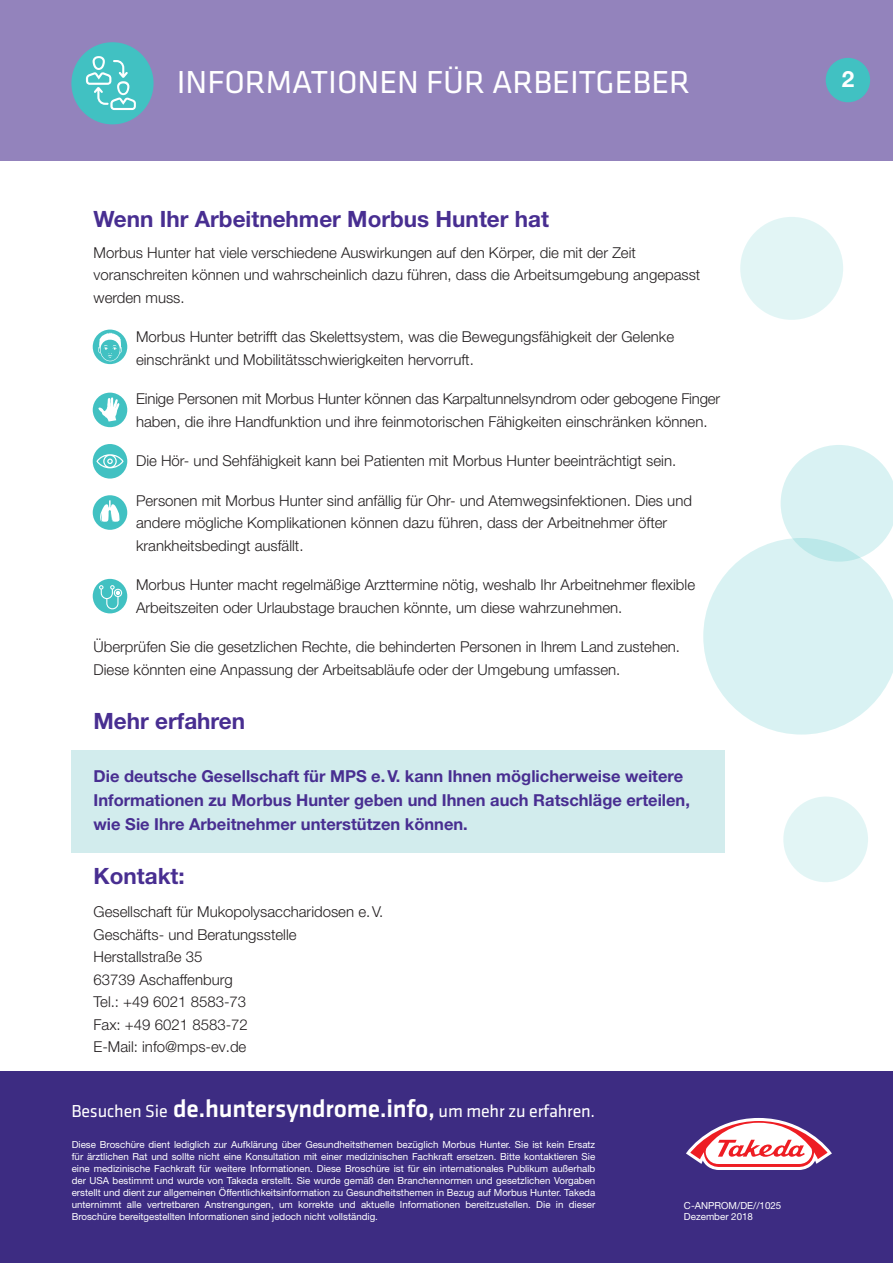
<style>
.page{position:relative;width:893px;height:1263px;background:#fff}
.page>*{position:absolute;margin:0;border:0;box-sizing:border-box;transform-origin:0 0}
.t1{font:33px "Klavika";color:#fff}
.t2{font:700 22.5px "Helvetica Neue LT Pro";color:#482e91}
.t3{font:700 22.5px "Helvetica Neue LT Pro";color:#fff}
.t4{font:18px "Klavika";letter-spacing:-.01em;color:#fff}
.t5{font:700 16.5px/24px "Helvetica Neue LT Pro";color:#482e91}
.t6{font:300 15px/22.5px "Helvetica Neue LT Pro";color:#231f20}
.t7{font:9.75px/12px "Helvetica Neue LT Pro";color:#fff;text-align:justify}
.s1{font-weight:500;font-size:25.5px}
</style>
<div class="page">
<div style="left:0;top:1071px;width:893px;height:192px;background:#3d2c82"></div>
<svg style="left:686px;top:1118px;width:146px;height:52px"></svg>
<div style="left:71px;top:749px;width:654px;height:103px;background:#d2eced"></div>
<div style="left:0;top:0;width:893px;height:160px;background:#9383bc"></div>
<div style="left:71px;top:42px;width:83px;height:82px;background:#41c1c2;border-radius:50%"></div>
<div style="left:826px;top:58px;width:44px;height:44px;background:#41c1c2;border-radius:50%"></div>
<div style="left:740px;top:217px;width:103px;height:103px;background:#e2f5f5;border-radius:50%"></div>
<div style="left:783px;top:796px;width:85px;height:86px;background:#e2f5f5;border-radius:50%"></div>
<svg style="left:86px;top:56px;width:50px;height:54px"></svg>
<div style="left:93px;top:495px;width:34px;height:35px;background:#41c1c2;border-radius:50%"></div>
<svg style="left:100px;top:500px;width:20px;height:22px"></svg>
<div style="left:93px;top:330px;width:34px;height:34px;background:#41c1c2;border-radius:50%"></div>
<svg style="left:98px;top:332px;width:24px;height:29px"></svg>
<div style="left:93px;top:444px;width:34px;height:35px;background:#41c1c2;border-radius:50%"></div>
<svg style="left:96px;top:454px;width:28px;height:14px"></svg>
<div style="left:93px;top:393px;width:34px;height:34px;background:#41c1c2;border-radius:50%"></div>
<svg style="left:98px;top:397px;width:21px;height:24px"></svg>
<div style="left:93px;top:579px;width:34px;height:34px;background:#41c1c2;border-radius:50%"></div>
<svg style="left:99px;top:585px;width:23px;height:24px"></svg>
<svg style="left:703px;top:445px;width:190px;height:289px"></svg>
<h1 class="t1" style="left:177px;top:64px;width:515px">INFORMATIONEN FÜR ARBEITGEBER</h1>
<h2 class="t3" style="left:842px;top:65px;width:14px">2</h2>
<h2 class="t2" style="left:94px;top:204px;width:457px">Wenn Ihr Arbeitnehmer Morbus Hunter hat</h2>
<p class="t6" style="left:94px;top:241px;width:608px">Morbus Hunter hat viele verschiedene Auswirkungen auf den Körper, die mit der Zeit voranschreiten können und wahrscheinlich dazu führen, dass die Arbeitsumgebung angepasst werden muss.</p>
<p class="t6" style="left:136px;top:325px;width:540px">Morbus Hunter betrifft das Skelettsystem, was die Bewegungsfähigkeit der Gelenke einschränkt und Mobilitätsschwierigkeiten hervorruft.</p>
<p class="t6" style="left:136px;top:387px;width:586px">Einige Personen mit Morbus Hunter können das Karpaltunnelsyndrom oder gebogene Finger haben, die ihre Handfunktion und ihre feinmotorischen Fähigkeiten einschränken können.</p>
<p class="t6" style="left:136px;top:449px;width:542px">Die Hör- und Sehfähigkeit kann bei Patienten mit Morbus Hunter beeinträchtigt sein.</p>
<p class="t6" style="left:136px;top:489px;width:557px">Personen mit Morbus Hunter sind anfällig für Ohr- und Atemwegsinfektionen. Dies und andere mögliche Komplikationen können dazu führen, dass der Arbeitnehmer öfter krankheitsbedingt ausfällt.</p>
<p class="t6" style="left:136px;top:573px;width:561px">Morbus Hunter macht regelmäßige Arzttermine nötig, weshalb Ihr Arbeitnehmer flexible<br>Arbeitszeiten oder Urlaubstage brauchen könnte, um diese wahrzunehmen.</p>
<p class="t6" style="left:94px;top:635px;width:588px">Überprüfen Sie die gesetzlichen Rechte, die behinderten Personen in Ihrem Land zustehen.<br>Diese könnten eine Anpassung der Arbeitsabläufe oder der Umgebung umfassen.</p>
<h2 class="t2" style="left:94px;top:706px;width:153px">Mehr erfahren</h2>
<p class="t5" style="left:94px;top:764px;width:598px">Die deutsche Gesellschaft für MPS e.V. kann Ihnen möglicherweise weitere<br>Informationen zu Morbus Hunter geben und Ihnen auch Ratschläge erteilen, wie Sie Ihre Arbeitnehmer unterstützen können.</p>
<h2 class="t2" style="left:94px;top:862px;width:93px">Kontakt:</h2>
<p class="t6" style="left:94px;top:900px;width:291px">Gesellschaft für Mukopolysaccharidosen e.V.<br>Geschäfts- und Beratungsstelle<br>Herstallstraße 35<br>63739 Aschaffenburg<br>Tel.: +49 6021 8583-73<br>Fax: +49 6021 8583-72<br>E-Mail: info@mps-ev.de</p>
<p class="t4" style="left:71px;top:1101px;width:525px">Besuchen Sie <span class="s1">de.huntersyndrome.info,</span> um mehr zu erfahren.</p>
<p class="t7" style="left:72px;top:1138px;width:525px">Diese Broschüre dient lediglich zur Aufklärung über Gesundheitsthemen bezüglich Morbus Hunter. Sie ist kein Ersatz für ärztlichen Rat und sollte nicht eine Konsultation mit einer medizinischen Fachkraft ersetzen. Bitte kontaktieren Sie eine medizinische Fachkraft für weitere Informationen. Diese Broschüre ist für ein internationales Publikum außerhalb der USA bestimmt und wurde von Takeda erstellt. Sie wurde gemäß den Branchennormen und gesetzlichen Vorgaben erstellt und dient zur allgemeinen Öffentlichkeitsinformation zu Gesundheitsthemen in Bezug auf Morbus Hunter. Takeda unternimmt alle vertretbaren Anstrengungen, um korrekte und aktuelle Informationen bereitzustellen. Die in dieser Broschüre bereitgestellten Informationen sind jedoch nicht vollständig.</p>
<p class="t7" style="left:684px;top:1199px;width:99px;line-height:11.6px">C-ANPROM/DE//1025<br>Dezember 2018</p>
</div>
